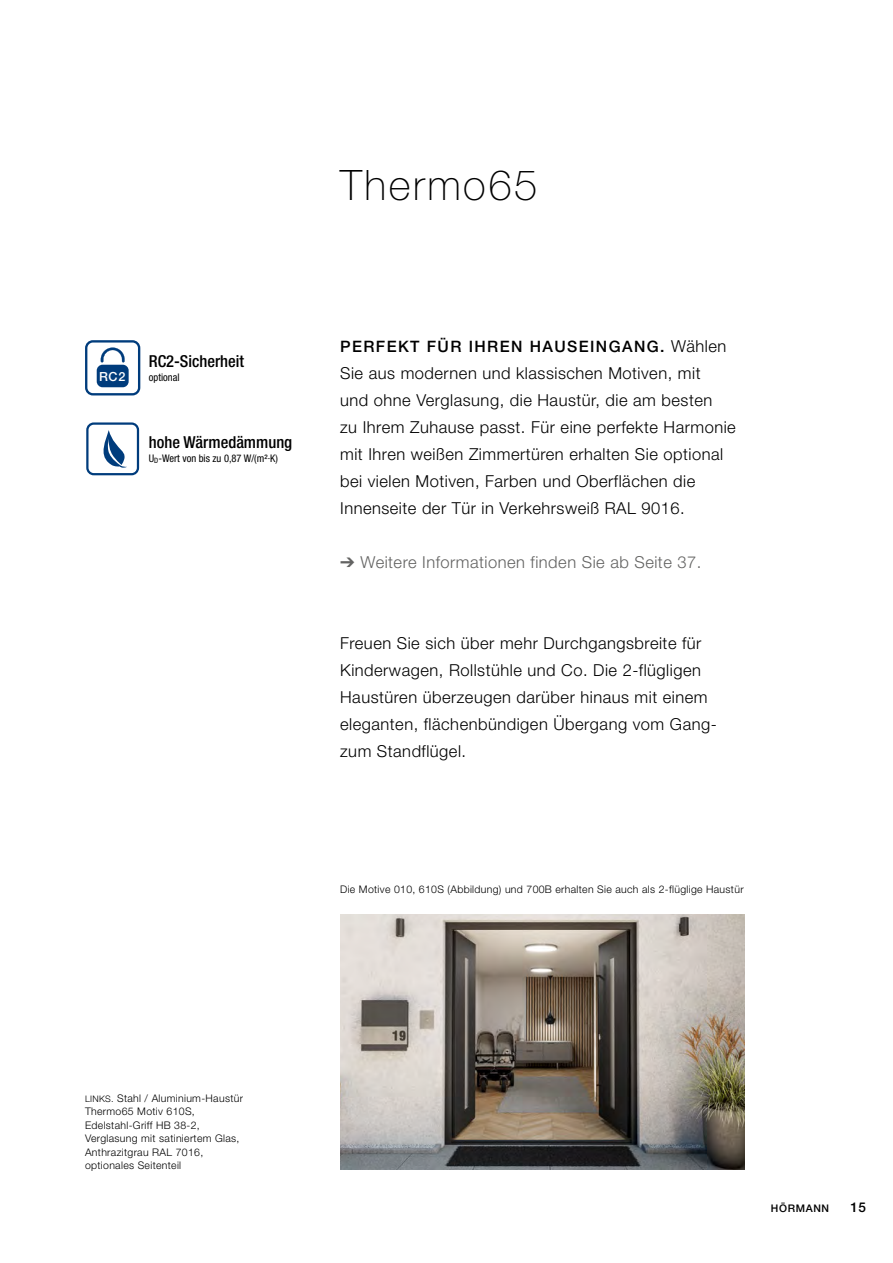
<style>
.page{position:relative;width:893px;height:1263px;background:#fff}
.page>*{position:absolute;margin:0;border:0;box-sizing:border-box;transform-origin:0 0}
.t1{font:100 42px "Hoermann Helvetica Neue";letter-spacing:.06em;color:#000}
.t2{font:300 16.5px/27px "Hoermann Helvetica Neue";letter-spacing:.03em;color:#000}
.t3{font:300 16.5px "Hoermann Helvetica Neue";letter-spacing:.03em;color:#636362}
.t4{font:500 condensed 16.5px "Hoermann Helvetica Neue";color:#000}
.t5{font:500 15.75px "Hoermann Helvetica Neue";letter-spacing:.09em;color:#000}
.t6{font:500 13.5px "Hoermann Helvetica Neue";color:#000}
.t7{font:500 12.6px "Hoermann Helvetica Neue";color:#fff}
.t8{font:300 10.5px/13.5px "Hoermann Helvetica Neue";letter-spacing:.03em;color:#000}
.t9{font:condensed 10.5px "Hoermann Helvetica Neue";color:#000}
.t10{font:500 10.5px "Hoermann Helvetica Neue";letter-spacing:.06em;color:#000}
.s1{font-weight:300;font-size:16.5px}
.s2{font-size:9px}
</style>
<div class="page">
<img style="left:340px;top:914px;width:404px;height:255px">
<div style="left:86px;top:422px;width:53px;height:53px;border:2px solid #003c7c;border-radius:6px"></div>
<svg style="left:103px;top:430px;width:24px;height:38px"></svg>
<div style="left:85px;top:340px;width:55px;height:55px;border:2px solid #003c7c;border-radius:7px"></div>
<div style="left:97px;top:365px;width:32px;height:22px;background:#003c7c;border-radius:6px"></div>
<svg style="left:101px;top:347px;width:24px;height:15px"></svg>
<h1 class="t1" style="left:340px;top:156px;width:199px">Thermo65</h1>
<p class="t7" style="left:99px;top:367px;width:28px">RC2</p>
<p class="t4" style="left:149px;top:349px;width:97px">RC2-Sicherheit</p>
<p class="t9" style="left:149px;top:370px;width:32px">optional</p>
<p class="t4" style="left:149px;top:430px;width:145px">hohe Wärmedämmung</p>
<p class="t9" style="left:149px;top:451px;width:131px">U<sub>D</sub>-Wert von bis zu 0,87 W/(m²·K)</p>
<p class="t5" style="left:340px;top:335px;width:388px">PERFEKT FÜR IHREN HAUSEINGANG. <span class="s1">Wählen</span></p>
<p class="t2" style="left:340px;top:358px;width:397px">Sie aus modernen und klassischen Motiven, mit<br>und ohne Verglasung, die Haustür, die am besten<br>zu Ihrem Zuhause passt. Für eine perfekte Harmonie mit Ihren weißen Zimmertüren erhalten Sie optional bei vielen Motiven, Farben und Oberflächen die Innenseite der Tür in Verkehrsweiß RAL 9016.</p>
<p class="t3" style="left:340px;top:550px;width:363px">➔ Weitere Informationen finden Sie ab Seite 37.</p>
<p class="t2" style="left:340px;top:628px;width:376px">Freuen Sie sich über mehr Durchgangsbreite für Kinderwagen, Rollstühle und Co. Die 2-flügligen Haustüren überzeugen darüber hinaus mit einem eleganten, flächenbündigen Übergang vom Gang&shy;zum Standflügel.</p>
<p class="t8" style="left:340px;top:882px;width:405px">Die Motive 010, 610S (Abbildung) und 700B erhalten Sie auch als 2-flüglige Haustür</p>
<p class="t8" style="left:85px;top:1091px;width:159px"><span class="s2">LINKS.</span> Stahl / Aluminium-Haustür<br>Thermo65 Motiv 610S,<br>Edelstahl-Griff HB 38-2,<br>Verglasung mit satiniertem Glas,<br>Anthrazitgrau RAL 7016, optionales Seitenteil</p>
<p class="t10" style="left:771px;top:1201px;width:60px">HÖRMANN</p>
<p class="t6" style="left:850px;top:1198px;width:17px">15</p>
</div>
